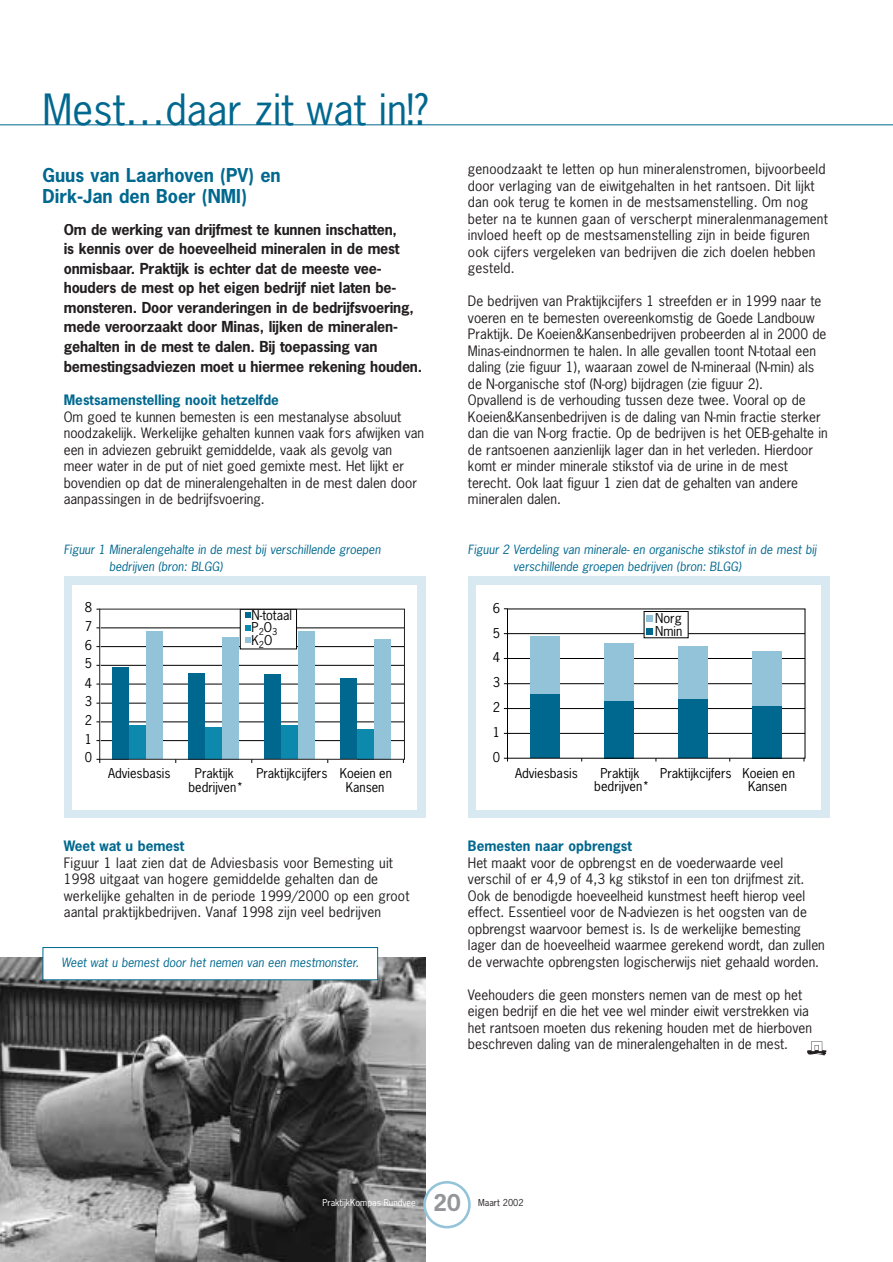
<style>
.page{position:relative;width:893px;height:1262px;background:#fff}
.page>*{position:absolute;margin:0;border:0;box-sizing:border-box;transform-origin:0 0}
.t1{font:40.5px "News Gothic";color:#00688f}
.t2{font:700 21.75px "News Gothic";color:#939598}
.t3{font:700 18px/21.6px "News Gothic";color:#00688f}
.t4{font:700 14.25px/19.5px "News Gothic";letter-spacing:-.015em;color:#231f20}
.t5{font:13.5px/16.5px "News Gothic";color:#231f20}
.t6{font:700 13.5px "News Gothic";color:#00688f}
.t7{font:12.75px/13.4px "News Gothic";color:#000}
.t8{font:12px/16.5px "News Gothic";letter-spacing:-.01em;color:#00688f}
.t9{font:9px "News Gothic";color:#fff}
.t10{font:9px "News Gothic";color:#231f20}
</style>
<div class="page">
<svg style="left:807px;top:1041px;width:19px;height:14px"></svg>
<hr style="left:0;top:124px;width:892px;height:1px;background:#00688f">
<div style="left:64px;top:576px;width:361px;height:242px;background:#d8e9f1"></div>
<div style="left:72px;top:585px;width:345px;height:224px;background:#fff"></div>
<hr style="left:101px;top:740px;width:303px;height:1px;background:#000">
<hr style="left:101px;top:721px;width:303px;height:1px;background:#000">
<hr style="left:101px;top:703px;width:303px;height:1px;background:#000">
<hr style="left:101px;top:683px;width:303px;height:1px;background:#000">
<hr style="left:101px;top:665px;width:303px;height:1px;background:#000">
<hr style="left:101px;top:646px;width:303px;height:1px;background:#000">
<hr style="left:101px;top:627px;width:303px;height:1px;background:#000">
<div style="left:129px;top:725px;width:17px;height:34px;background:#0d89ae"></div>
<div style="left:205px;top:727px;width:17px;height:32px;background:#0d89ae"></div>
<div style="left:281px;top:725px;width:17px;height:34px;background:#0d89ae"></div>
<div style="left:357px;top:729px;width:17px;height:30px;background:#0d89ae"></div>
<div style="left:112px;top:667px;width:17px;height:92px;background:#00688f"></div>
<div style="left:188px;top:673px;width:17px;height:86px;background:#00688f"></div>
<div style="left:264px;top:674px;width:17px;height:85px;background:#00688f"></div>
<div style="left:340px;top:678px;width:17px;height:81px;background:#00688f"></div>
<div style="left:146px;top:631px;width:17px;height:128px;background:#93c3d9"></div>
<div style="left:222px;top:637px;width:17px;height:122px;background:#93c3d9"></div>
<div style="left:298px;top:631px;width:17px;height:128px;background:#93c3d9"></div>
<div style="left:374px;top:639px;width:17px;height:120px;background:#93c3d9"></div>
<div style="left:240px;top:609px;width:57px;height:40px;background:#fff;border:1px solid #000"></div>
<svg style="left:245px;top:625px;width:5px;height:5px"></svg>
<svg style="left:245px;top:637px;width:5px;height:6px"></svg>
<svg style="left:245px;top:612px;width:5px;height:6px"></svg>
<div style="left:99px;top:609px;width:306px;height:150px;border:1px solid #231f20"></div>
<img style="left:0;top:957px;width:425px;height:304px">
<div style="left:43px;top:947px;width:334px;height:32px;background:#fff"></div>
<div style="left:43px;top:947px;width:335px;height:33px;border:1px solid #00688f"></div>
<div style="left:468px;top:576px;width:361px;height:242px;background:#d8e9f1"></div>
<div style="left:476px;top:585px;width:345px;height:224px;background:#fff"></div>
<hr style="left:507px;top:733px;width:298px;height:1px;background:#000">
<hr style="left:507px;top:708px;width:298px;height:1px;background:#000">
<hr style="left:507px;top:683px;width:298px;height:1px;background:#000">
<hr style="left:507px;top:658px;width:298px;height:1px;background:#000">
<hr style="left:507px;top:633px;width:298px;height:1px;background:#000">
<div style="left:643px;top:611px;width:45px;height:27px;background:#fff;border:1px solid #000"></div>
<svg style="left:646px;top:628px;width:6px;height:6px"></svg>
<svg style="left:646px;top:615px;width:6px;height:6px"></svg>
<div style="left:530px;top:693px;width:29px;height:65px;background:#00688f"></div>
<div style="left:603px;top:701px;width:30px;height:57px;background:#00688f"></div>
<div style="left:677px;top:698px;width:30px;height:60px;background:#00688f"></div>
<div style="left:752px;top:706px;width:29px;height:52px;background:#00688f"></div>
<div style="left:530px;top:636px;width:29px;height:57px;background:#93c3d9"></div>
<div style="left:603px;top:643px;width:30px;height:58px;background:#93c3d9"></div>
<div style="left:677px;top:646px;width:30px;height:52px;background:#93c3d9"></div>
<div style="left:752px;top:651px;width:29px;height:55px;background:#93c3d9"></div>
<svg style="left:423px;top:1181px;width:47px;height:47px"></svg>
<h1 class="t1" style="left:43px;top:94px;width:387px">Mest…daar zit wat in!?</h1>
<h3 class="t3" style="left:43px;top:166px;width:240px">Guus van Laarhoven (PV) en<br>Dirk-Jan den Boer (NMI)</h3>
<p class="t4" style="left:64px;top:221px;width:360px">Om de werking van drijfmest te kunnen inschatten,<br>is kennis over de hoeveelheid mineralen in de mest onmisbaar. Praktijk is echter dat de meeste vee&shy;houders de mest op het eigen bedrijf niet laten be&shy;monsteren. Door veranderingen in de bedrijfsvoering, mede veroorzaakt door Minas, lijken de mineralen&shy;gehalten in de mest te dalen. Bij toepassing van bemestingsadviezen moet u hiermee rekening houden.</p>
<p class="t6" style="left:64px;top:395px;width:217px">Mestsamenstelling nooit hetzelfde</p>
<p class="t5" style="left:64px;top:410px;width:362px">Om goed te kunnen bemesten is een mestanalyse absoluut noodzakelijk. Werkelijke gehalten kunnen vaak fors afwijken van een in adviezen gebruikt gemiddelde, vaak als gevolg van meer water in de put of niet goed gemixte mest. Het lijkt er bovendien op dat de mineralengehalten in de mest dalen door aanpassingen in de bedrijfsvoering.</p>
<p class="t8" style="left:109px;top:542px;width:274px;text-indent:-45px">Figuur 1 Mineralengehalte in de mest bij verschillende groepen bedrijven (bron: BLGG)</p>
<p class="t7" style="left:85px;top:602px;width:9px">8</p>
<p class="t7" style="left:85px;top:620px;width:9px">7</p>
<p class="t7" style="left:85px;top:639px;width:9px">6</p>
<p class="t7" style="left:85px;top:658px;width:9px">5</p>
<p class="t7" style="left:85px;top:677px;width:9px">4</p>
<p class="t7" style="left:85px;top:696px;width:9px">3</p>
<p class="t7" style="left:85px;top:714px;width:9px">2</p>
<p class="t7" style="left:85px;top:733px;width:9px">1</p>
<p class="t7" style="left:85px;top:752px;width:9px">0</p>
<p class="t7" style="left:251px;top:610px;width:42px;line-height:12.3px">N-totaal<br>P<sub>2</sub>O<sub>3<br></sub>K<sub>2</sub>O</p>
<p class="t7" style="left:108px;top:768px;width:64px">Adviesbasis</p>
<p class="t7" style="left:188px;top:768px;width:56px;text-align:center">Praktijk bedrijven*</p>
<p class="t7" style="left:346px;top:768px;width:48px;text-indent:-89px">Praktijkcijfers Koeien en<br>Kansen</p>
<p class="t6" style="left:64px;top:840px;width:122px">Weet wat u bemest</p>
<p class="t5" style="left:64px;top:855px;width:347px">Figuur 1 laat zien dat de Adviesbasis voor Bemesting uit 1998 uitgaat van hogere gemiddelde gehalten dan de werkelijke gehalten in de periode 1999/2000 op een groot aantal praktijkbedrijven. Vanaf 1998 zijn veel bedrijven</p>
<p class="t8" style="left:61px;top:955px;width:300px">Weet wat u bemest door het nemen van een mestmonster.</p>
<p class="t5" style="left:468px;top:162px;width:361px">genoodzaakt te letten op hun mineralenstromen, bijvoorbeeld door verlaging van de eiwitgehalten in het rantsoen. Dit lijkt dan ook terug te komen in de mestsamenstelling. Om nog beter na te kunnen gaan of verscherpt mineralenmanagement invloed heeft op de mestsamenstelling zijn in beide figuren ook cijfers vergeleken van bedrijven die zich doelen hebben gesteld.</p>
<p class="t5" style="left:468px;top:294px;width:361px">De bedrijven van Praktijkcijfers 1 streefden er in 1999 naar te voeren en te bemesten overeenkomstig de Goede Landbouw Praktijk. De Koeien&amp;Kansenbedrijven probeerden al in 2000 de Minas-eindnormen te halen. In alle gevallen toont N-totaal een daling (zie figuur 1), waaraan zowel de N-mineraal (N-min) als de N-organische stof (N-org) bijdragen (zie figuur 2).<br>Opvallend is de verhouding tussen deze twee. Vooral op de Koeien&amp;Kansenbedrijven is de daling van N-min fractie sterker dan die van N-org fractie. Op de bedrijven is het OEB-gehalte in de rantsoenen aanzienlijk lager dan in het verleden. Hierdoor komt er minder minerale stikstof via de urine in de mest terecht. Ook laat figuur 1 zien dat de gehalten van andere mineralen dalen.</p>
<p class="t8" style="left:513px;top:542px;width:305px;text-indent:-45px">Figuur 2 Verdeling van minerale- en organische stikstof in de mest bij verschillende groepen bedrijven (bron: BLGG)</p>
<p class="t7" style="left:492px;top:602px;width:9px">6</p>
<p class="t7" style="left:492px;top:627px;width:9px">5</p>
<p class="t7" style="left:492px;top:652px;width:9px">4</p>
<p class="t7" style="left:492px;top:677px;width:9px">3</p>
<p class="t7" style="left:492px;top:701px;width:9px">2</p>
<p class="t7" style="left:492px;top:726px;width:9px">1</p>
<p class="t7" style="left:492px;top:751px;width:9px">0</p>
<p class="t7" style="left:655px;top:612px;width:29px">Norg<br>Nmin</p>
<p class="t7" style="left:515px;top:767px;width:64px">Adviesbasis</p>
<p class="t7" style="left:594px;top:767px;width:57px;line-height:12.9px;text-align:center">Praktijk bedrijven*</p>
<p class="t7" style="left:748px;top:767px;width:48px;line-height:12.9px;text-indent:-88px">Praktijkcijfers Koeien en<br>Kansen</p>
<p class="t6" style="left:468px;top:840px;width:165px">Bemesten naar opbrengst</p>
<p class="t5" style="left:468px;top:855px;width:358px">Het maakt voor de opbrengst en de voederwaarde veel verschil of er 4,9 of 4,3 kg stikstof in een ton drijfmest zit.<br>Ook de benodigde hoeveelheid kunstmest heeft hierop veel effect. Essentieel voor de N-adviezen is het oogsten van de opbrengst waarvoor bemest is. Is de werkelijke bemesting lager dan de hoeveelheid waarmee gerekend wordt, dan zullen de verwachte opbrengsten logischerwijs niet gehaald worden.</p>
<p class="t5" style="left:468px;top:987px;width:345px">Veehouders die geen monsters nemen van de mest op het eigen bedrijf en die het vee wel minder eiwit verstrekken via het rantsoen moeten dus rekening houden met de hierboven beschreven daling van de mineralengehalten in de mest.</p>
<p class="t9" style="left:322px;top:1199px;width:95px">PraktijkKompas Rundvee</p>
<h2 class="t2" style="left:433px;top:1194px;width:29px">20</h2>
<p class="t10" style="left:478px;top:1199px;width:47px">Maart 2002</p>
</div>
